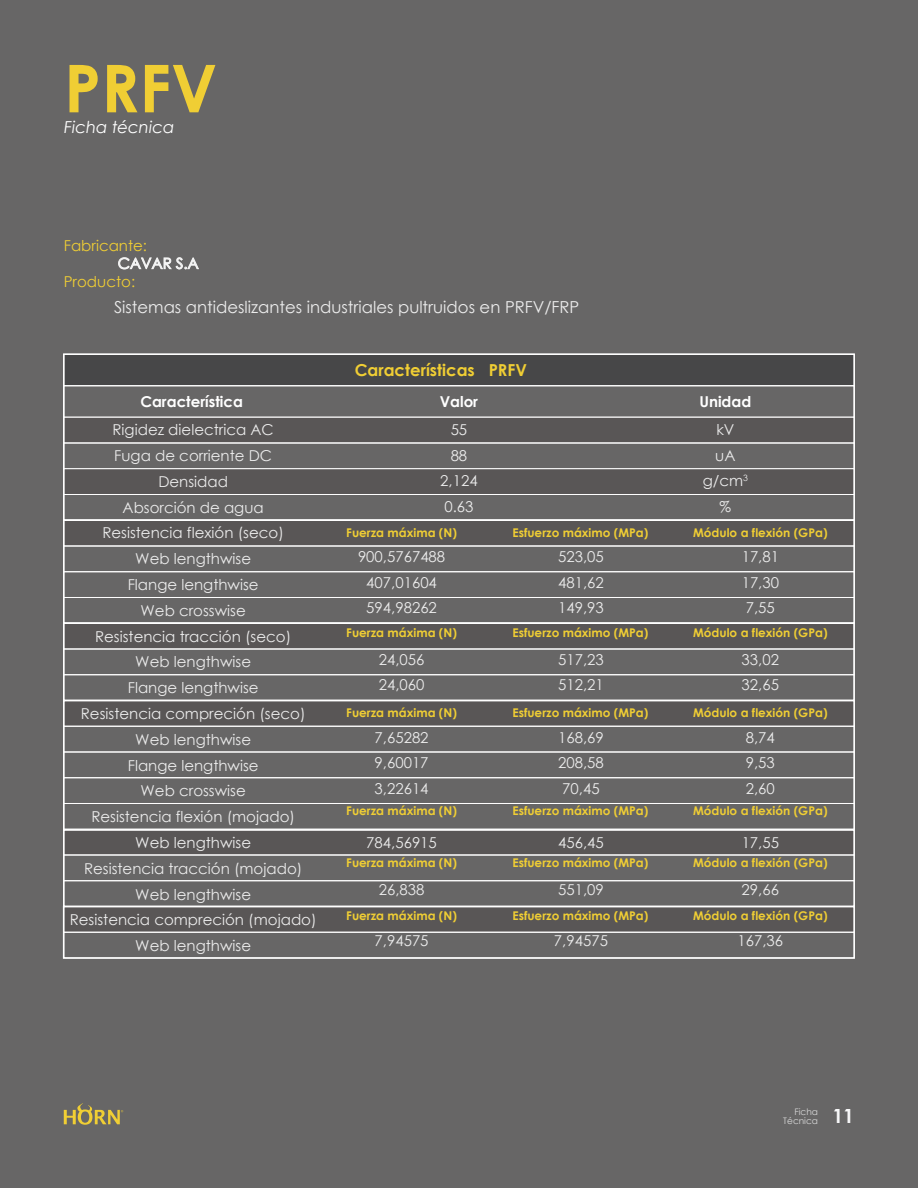
<style>
.page{position:relative;width:918px;height:1188px;background:#676666}
.page>*{position:absolute;margin:0;border:0;box-sizing:border-box;transform-origin:0 0}
.t1{font:700 66px "Century Gothic";color:#f0ce34}
.t2{font:700 19.5px "Century Gothic";color:#f8f8f9}
.t3{font:16.5px "Century Gothic";color:#ececec}
.t4{font:700 16.5px "Century Gothic";color:#f0ce34}
.t5{font:italic 16.5px "Century Gothic";color:#fff}
.t6{font:15px/25.5px "Century Gothic";color:#ececec;text-align:justify}
.t7{font:700 15px "Century Gothic";color:#fff}
.t8{font:15px "Century Gothic";color:#f0ce34}
.t9{font:700 12px "Century Gothic";color:#f0ce34}
.t10{font:9px/9px "Century Gothic";color:#d9d9d9;text-align:right}
</style>
<div class="page">
<svg style="left:118px;top:257px;width:81px;height:12px"></svg>
<div style="left:63px;top:354px;width:792px;height:32px;background:#474748"></div>
<div style="left:63px;top:385px;width:792px;height:33px;border:1px solid #fff"></div>
<div style="left:63px;top:417px;width:792px;height:26px;background:#595656;border:1px solid #fff"></div>
<div style="left:63px;top:443px;width:792px;height:26px;border:1px solid #fff"></div>
<div style="left:63px;top:468px;width:792px;height:27px;background:#595656;border:1px solid #fff"></div>
<div style="left:63px;top:494px;width:792px;height:27px;border:1px solid #fff"></div>
<div style="left:63px;top:520px;width:792px;height:26px;background:#595656;border:1px solid #fff"></div>
<div style="left:63px;top:546px;width:792px;height:26px;border:1px solid #fff"></div>
<div style="left:63px;top:571px;width:792px;height:27px;border:1px solid #fff"></div>
<div style="left:63px;top:597px;width:792px;height:27px;border:1px solid #fff"></div>
<div style="left:63px;top:623px;width:792px;height:26px;background:#595656;border:1px solid #fff"></div>
<div style="left:63px;top:649px;width:792px;height:26px;border:1px solid #fff"></div>
<div style="left:63px;top:674px;width:792px;height:27px;border:1px solid #fff"></div>
<div style="left:63px;top:700px;width:792px;height:27px;background:#595656"></div>
<div style="left:63px;top:726px;width:792px;height:26px;border:1px solid #fff"></div>
<div style="left:63px;top:752px;width:792px;height:26px;border:1px solid #fff"></div>
<div style="left:63px;top:777px;width:792px;height:27px;border:1px solid #fff"></div>
<div style="left:63px;top:803px;width:792px;height:27px;border:1px solid #fff"></div>
<div style="left:63px;top:829px;width:792px;height:26px;background:#595656;border:1px solid #fff"></div>
<div style="left:63px;top:855px;width:792px;height:26px;border:1px solid #fff"></div>
<div style="left:63px;top:880px;width:792px;height:27px;border:1px solid #fff"></div>
<div style="left:63px;top:906px;width:792px;height:27px;background:#595656"></div>
<div style="left:63px;top:932px;width:792px;height:26px;border:1px solid #fff"></div>
<div style="left:63px;top:353px;width:792px;height:168px;border:2px solid #fff"></div>
<div style="left:63px;top:519px;width:792px;height:105px;border:2px solid #fff"></div>
<div style="left:63px;top:622px;width:792px;height:79px;border:2px solid #fff"></div>
<div style="left:63px;top:700px;width:792px;height:131px;border:2px solid #fff"></div>
<div style="left:63px;top:829px;width:792px;height:78px;border:2px solid #fff"></div>
<div style="left:63px;top:906px;width:792px;height:53px;border:2px solid #fff"></div>
<svg style="left:64px;top:1103px;width:59px;height:22px"></svg>
<h1 class="t1" style="left:64px;top:38px;width:155px">PRFV</h1>
<p class="t5" style="left:64px;top:116px;width:112px">Ficha técnica</p>
<p class="t8" style="left:64px;top:235px;width:85px">Fabricante:</p>
<p class="t8" style="left:64px;top:271px;width:73px">Producto:</p>
<p class="t3" style="left:114px;top:296px;width:467px">Sistemas antideslizantes industriales pultruidos en PRFV/FRP</p>
<p class="t4" style="left:355px;top:357px;width:174px">Características PRFV</p>
<p class="t7" style="left:140px;top:390px;width:104px">Característica</p>
<p class="t7" style="left:440px;top:390px;width:40px">Valor</p>
<p class="t7" style="left:699px;top:390px;width:53px">Unidad</p>
<p class="t6" style="left:440px;top:417px;width:39px;text-align:center">55<br>88<br>2,124<br>0.63</p>
<p class="t6" style="left:703px;top:417px;width:47px;text-align:center">kV<br>uA g/cm<sup>3 </sup>%</p>
<p class="t6" style="left:70px;top:417px;width:248px;text-align:center">Rigidez dielectrica AC<br>Fuga de corriente DC<br>Densidad<br>Absorción de agua<br>Resistencia flexión (seco)<br>Web lengthwise<br>Flange lengthwise<br>Web crosswise<br>Resistencia tracción (seco)<br>Web lengthwise<br>Flange lengthwise<br>Resistencia compreción (seco)<br>Web lengthwise<br>Flange lengthwise<br>Web crosswise<br>Resistencia flexión (mojado)<br>Web lengthwise<br>Resistencia tracción (mojado)<br>Web lengthwise<br>Resistencia compreción (mojado)<br>Web lengthwise</p>
<p class="t9" style="left:346px;top:523px;width:112px">Fuerza máxima (N)</p>
<p class="t9" style="left:513px;top:523px;width:137px">Esfuerzo máximo (MPa)</p>
<p class="t9" style="left:693px;top:523px;width:136px">Módulo a flexión (GPa)</p>
<p class="t6" style="left:358px;top:544px;width:89px;text-align:center">900,5767488<br>407,01604<br>594,98262</p>
<p class="t6" style="left:558px;top:544px;width:47px">523,05<br>481,62<br>149,93</p>
<p class="t6" style="left:742px;top:544px;width:39px">17,81<br>17,30<br>7,55</p>
<p class="t9" style="left:693px;top:623px;width:136px">Módulo a flexión (GPa)</p>
<p class="t9" style="left:346px;top:624px;width:112px">Fuerza máxima (N)</p>
<p class="t9" style="left:513px;top:624px;width:137px">Esfuerzo máximo (MPa)</p>
<p class="t6" style="left:379px;top:646px;width:47px">24,056<br>24,060</p>
<p class="t6" style="left:558px;top:646px;width:47px">517,23<br>512,21</p>
<p class="t6" style="left:742px;top:646px;width:39px">33,02<br>32,65</p>
<p class="t9" style="left:693px;top:703px;width:136px">Módulo a flexión (GPa)</p>
<p class="t9" style="left:346px;top:703px;width:112px">Fuerza máxima (N)</p>
<p class="t9" style="left:513px;top:703px;width:137px">Esfuerzo máximo (MPa)</p>
<p class="t6" style="left:375px;top:724px;width:56px">7,65282<br>9,60017<br>3,22614</p>
<p class="t6" style="left:558px;top:724px;width:47px">168,69<br>208,58<br>70,45</p>
<p class="t6" style="left:746px;top:724px;width:31px">8,74<br>9,53<br>2,60</p>
<p class="t9" style="left:346px;top:802px;width:112px">Fuerza máxima (N)</p>
<p class="t9" style="left:513px;top:802px;width:137px">Esfuerzo máximo (MPa)</p>
<p class="t9" style="left:693px;top:802px;width:136px">Módulo a flexión (GPa)</p>
<p class="t9" style="left:693px;top:853px;width:136px">Módulo a flexión (GPa)</p>
<p class="t6" style="left:366px;top:830px;width:72px">784,56915</p>
<p class="t6" style="left:558px;top:830px;width:47px">456,45</p>
<p class="t6" style="left:742px;top:830px;width:39px">17,55</p>
<p class="t9" style="left:346px;top:853px;width:112px">Fuerza máxima (N)</p>
<p class="t9" style="left:513px;top:853px;width:137px">Esfuerzo máximo (MPa)</p>
<p class="t6" style="left:379px;top:876px;width:47px">26,838</p>
<p class="t6" style="left:558px;top:876px;width:47px">551,09</p>
<p class="t6" style="left:742px;top:876px;width:39px">29,66</p>
<p class="t9" style="left:693px;top:906px;width:136px">Módulo a flexión (GPa)</p>
<p class="t9" style="left:346px;top:906px;width:112px">Fuerza máxima (N)</p>
<p class="t9" style="left:513px;top:906px;width:137px">Esfuerzo máximo (MPa)</p>
<p class="t6" style="left:375px;top:927px;width:56px">7,94575</p>
<p class="t6" style="left:554px;top:927px;width:56px">7,94575</p>
<p class="t6" style="left:738px;top:927px;width:47px">167,36</p>
<p class="t10" style="left:783px;top:1107px;width:36px">Ficha<br>Técnica</p>
<h2 class="t2" style="left:832px;top:1101px;width:23px">11</h2>
</div>
